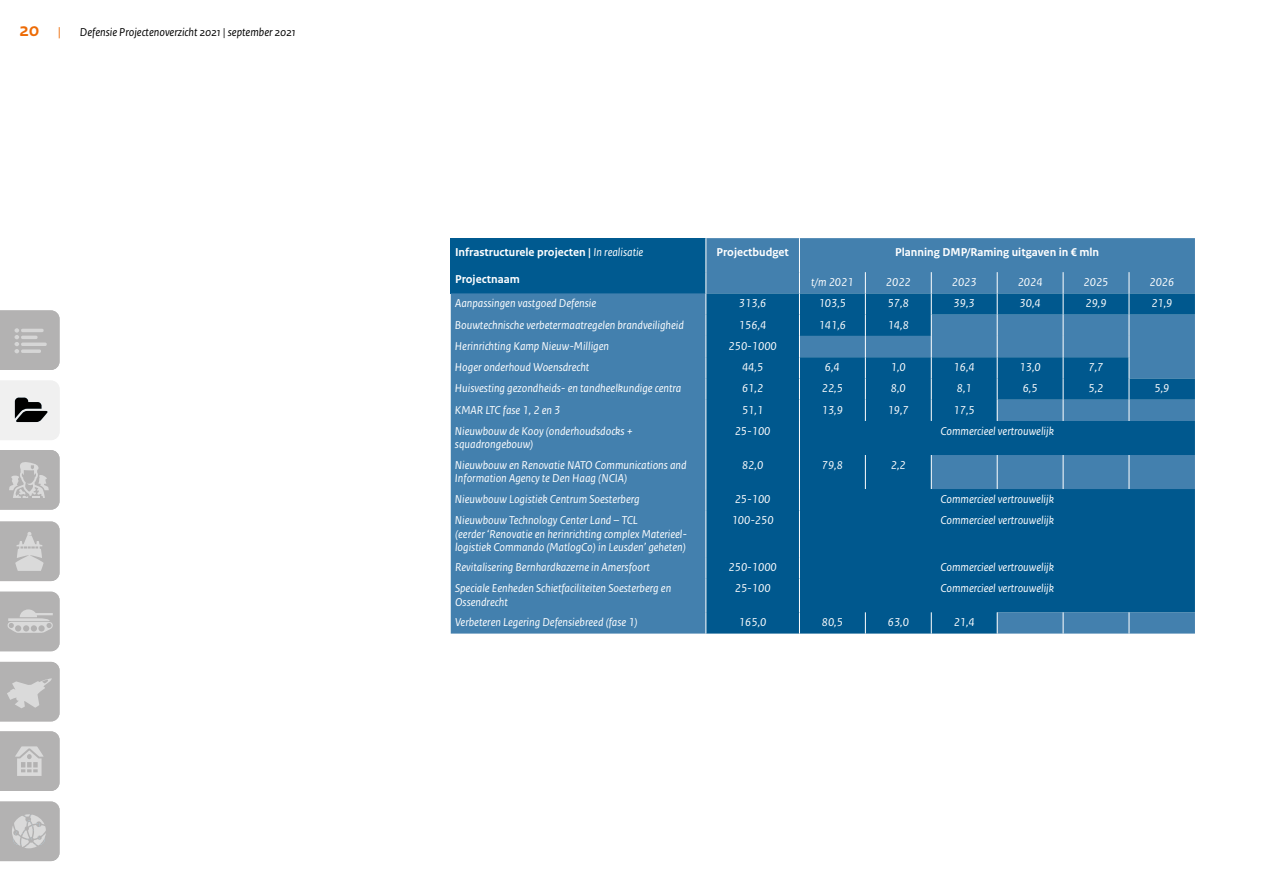
<style>
.page{position:relative;width:1263px;height:893px;background:#fff}
.page>*{position:absolute;margin:0;border:0;box-sizing:border-box;transform-origin:0 0}
.t1{font:700 19.5px "Rijksoverheid Sans Heading";color:#ed6b06}
.Tabeltekst{font:italic 12px/13.5px "Rijksoverheid Sans Text";color:#fff}
.Tabeltekst-2{font:700 12px "Rijksoverheid Sans Text";color:#fff}
.t2{font:italic 12px "Rijksoverheid Sans Text";color:#000}
.s1{font-family:"Rijksoverheid Sans Text";font-weight:400;font-size:13.5px}
.s2{font-weight:400;font-style:italic}
</style>
<div class="page">
<svg style="left:451px;top:238px;width:744px;height:396px;background:#3b7caa"></svg>
<svg style="left:706px;top:293px;width:489px;height:341px;background:#0e6094"></svg>
<hr style="left:705px;top:238px;width:1px;height:34px;background:#fff">
<hr style="left:799px;top:238px;width:1px;height:34px;background:#fff">
<svg style="left:705px;top:272px;width:1px;height:149px"></svg>
<hr style="left:705px;top:421px;width:1px;height:34px;background:#fff">
<hr style="left:705px;top:455px;width:1px;height:34px;background:#fff">
<svg style="left:705px;top:489px;width:1px;height:21px"></svg>
<hr style="left:705px;top:510px;width:1px;height:47px;background:#fff">
<svg style="left:705px;top:557px;width:1px;height:21px"></svg>
<hr style="left:705px;top:578px;width:1px;height:34px;background:#fff">
<svg style="left:705px;top:612px;width:1px;height:22px"></svg>
<svg style="left:799px;top:272px;width:1px;height:149px"></svg>
<svg style="left:865px;top:272px;width:1px;height:149px"></svg>
<svg style="left:931px;top:272px;width:1px;height:149px"></svg>
<svg style="left:997px;top:272px;width:1px;height:149px"></svg>
<svg style="left:1063px;top:272px;width:1px;height:149px"></svg>
<hr style="left:799px;top:421px;width:1px;height:34px;background:#fff">
<hr style="left:799px;top:455px;width:1px;height:34px;background:#fff">
<hr style="left:865px;top:455px;width:1px;height:34px;background:#fff">
<hr style="left:931px;top:455px;width:1px;height:34px;background:#fff">
<hr style="left:997px;top:455px;width:1px;height:34px;background:#fff">
<hr style="left:1063px;top:455px;width:1px;height:34px;background:#fff">
<svg style="left:799px;top:489px;width:1px;height:21px"></svg>
<hr style="left:799px;top:510px;width:1px;height:47px;background:#fff">
<svg style="left:799px;top:557px;width:1px;height:21px"></svg>
<hr style="left:799px;top:578px;width:1px;height:34px;background:#fff">
<svg style="left:799px;top:612px;width:1px;height:22px"></svg>
<svg style="left:865px;top:612px;width:1px;height:22px"></svg>
<svg style="left:931px;top:612px;width:1px;height:22px"></svg>
<svg style="left:997px;top:612px;width:1px;height:22px"></svg>
<svg style="left:1063px;top:612px;width:1px;height:22px"></svg>
<svg style="left:1129px;top:272px;width:1px;height:149px"></svg>
<hr style="left:1129px;top:455px;width:1px;height:34px;background:#fff">
<svg style="left:1129px;top:612px;width:1px;height:22px"></svg>
<svg style="left:0;top:662px;width:60px;height:59px;background:#bbbaba"></svg>
<svg style="left:0;top:592px;width:60px;height:59px;background:#b9b8b8"></svg>
<svg style="left:0;top:522px;width:60px;height:59px;background:#bbbaba"></svg>
<svg style="left:0;top:381px;width:60px;height:59px"></svg>
<svg style="left:0;top:310px;width:60px;height:60px;background:#b7b6b6"></svg>
<svg style="left:0;top:731px;width:60px;height:60px;background:#b9b8b8"></svg>
<svg style="left:0;top:450px;width:60px;height:60px;background:#bab9b9"></svg>
<svg style="left:0;top:801px;width:60px;height:60px;background:#bbbaba"></svg>
<h1 class="t1" style="left:20px;top:19px;width:43px">20 <span class="s1">|</span></h1>
<p class="t2" style="left:80px;top:25px;width:217px">Defensie Projectenoverzicht 2021 | september 2021</p>
<p class="Tabeltekst-2" style="left:455px;top:246px;width:190px">Infrastructurele projecten | <span class="s2">In realisatie</span></p>
<p class="Tabeltekst-2" style="left:455px;top:273px;width:66px">Projectnaam</p>
<p class="Tabeltekst-2" style="left:716px;top:246px;width:74px">Projectbudget</p>
<p class="Tabeltekst-2" style="left:895px;top:246px;width:206px">Planning DMP/Raming uitgaven in € mln</p>
<p class="Tabeltekst" style="left:811px;top:276px;width:44px">t/m 2021</p>
<p class="Tabeltekst" style="left:886px;top:276px;width:26px">2022</p>
<p class="Tabeltekst" style="left:952px;top:276px;width:26px">2023</p>
<p class="Tabeltekst" style="left:1018px;top:276px;width:26px">2024</p>
<p class="Tabeltekst" style="left:1083px;top:276px;width:26px">2025</p>
<p class="Tabeltekst" style="left:1149px;top:276px;width:26px">2026</p>
<p class="Tabeltekst" style="left:455px;top:297px;width:143px">Aanpassingen vastgoed Defensie</p>
<p class="Tabeltekst" style="left:739px;top:297px;width:29px">313,6</p>
<p class="Tabeltekst" style="left:819px;top:297px;width:29px">103,5</p>
<p class="Tabeltekst" style="left:888px;top:297px;width:23px">57,8</p>
<p class="Tabeltekst" style="left:954px;top:297px;width:23px">39,3</p>
<p class="Tabeltekst" style="left:1019px;top:297px;width:23px">30,4</p>
<p class="Tabeltekst" style="left:1085px;top:297px;width:23px">29,9</p>
<p class="Tabeltekst" style="left:1151px;top:297px;width:23px">21,9</p>
<p class="Tabeltekst" style="left:455px;top:318px;width:231px">Bouwtechnische verbetermaatregelen brandveiligheid</p>
<p class="Tabeltekst" style="left:739px;top:318px;width:29px">156,4</p>
<p class="Tabeltekst" style="left:819px;top:318px;width:29px">141,6</p>
<p class="Tabeltekst" style="left:888px;top:318px;width:23px">14,8</p>
<p class="Tabeltekst" style="left:455px;top:339px;width:156px">Herinrichting Kamp Nieuw-Milligen</p>
<p class="Tabeltekst" style="left:728px;top:339px;width:50px">250-1000</p>
<p class="Tabeltekst" style="left:455px;top:361px;width:136px">Hoger onderhoud Woensdrecht</p>
<p class="Tabeltekst" style="left:742px;top:361px;width:23px">44,5</p>
<p class="Tabeltekst" style="left:825px;top:361px;width:16px">6,4</p>
<p class="Tabeltekst" style="left:891px;top:361px;width:16px">1,0</p>
<p class="Tabeltekst" style="left:954px;top:361px;width:23px">16,4</p>
<p class="Tabeltekst" style="left:1019px;top:361px;width:23px">13,0</p>
<p class="Tabeltekst" style="left:1088px;top:361px;width:16px">7,7</p>
<p class="Tabeltekst" style="left:455px;top:382px;width:228px">Huisvesting gezondheids- en tandheelkundige centra</p>
<p class="Tabeltekst" style="left:742px;top:382px;width:23px">61,2</p>
<p class="Tabeltekst" style="left:822px;top:382px;width:23px">22,5</p>
<p class="Tabeltekst" style="left:891px;top:382px;width:16px">8,0</p>
<p class="Tabeltekst" style="left:957px;top:382px;width:16px">8,1</p>
<p class="Tabeltekst" style="left:1023px;top:382px;width:16px">6,5</p>
<p class="Tabeltekst" style="left:1088px;top:382px;width:16px">5,2</p>
<p class="Tabeltekst" style="left:1154px;top:382px;width:16px">5,9</p>
<p class="Tabeltekst" style="left:455px;top:403px;width:107px">KMAR LTC fase 1, 2 en 3</p>
<p class="Tabeltekst" style="left:742px;top:403px;width:23px">51,1</p>
<p class="Tabeltekst" style="left:822px;top:403px;width:23px">13,9</p>
<p class="Tabeltekst" style="left:888px;top:403px;width:23px">19,7</p>
<p class="Tabeltekst" style="left:954px;top:403px;width:23px">17,5</p>
<p class="Tabeltekst" style="left:455px;top:425px;width:179px">Nieuwbouw de Kooy (onderhoudsdocks + squadrongebouw)</p>
<p class="Tabeltekst" style="left:735px;top:425px;width:37px">25-100</p>
<p class="Tabeltekst" style="left:940px;top:425px;width:115px">Commercieel vertrouwelijk</p>
<p class="Tabeltekst" style="left:455px;top:459px;width:233px">Nieuwbouw en Renovatie NATO Communications and<br>Information Agency te Den Haag (NCIA)</p>
<p class="Tabeltekst" style="left:742px;top:459px;width:23px">82,0</p>
<p class="Tabeltekst" style="left:822px;top:459px;width:23px">79,8</p>
<p class="Tabeltekst" style="left:891px;top:459px;width:16px">2,2</p>
<p class="Tabeltekst" style="left:455px;top:493px;width:186px">Nieuwbouw Logistiek Centrum Soesterberg</p>
<p class="Tabeltekst" style="left:735px;top:493px;width:37px">25-100</p>
<p class="Tabeltekst" style="left:940px;top:493px;width:115px">Commercieel vertrouwelijk</p>
<p class="Tabeltekst" style="left:455px;top:514px;width:184px">Nieuwbouw Technology Center Land – TCL</p>
<p class="Tabeltekst" style="left:455px;top:527px;width:232px">(eerder ‘Renovatie en herinrichting complex Materieel&shy;logistiek Commando (MatlogCo) in Leusden’ geheten)</p>
<p class="Tabeltekst" style="left:732px;top:514px;width:44px">100-250</p>
<p class="Tabeltekst" style="left:940px;top:514px;width:115px">Commercieel vertrouwelijk</p>
<p class="Tabeltekst" style="left:455px;top:561px;width:196px">Revitalisering Bernhardkazerne in Amersfoort</p>
<p class="Tabeltekst" style="left:728px;top:561px;width:50px">250-1000</p>
<p class="Tabeltekst" style="left:940px;top:561px;width:115px">Commercieel vertrouwelijk</p>
<p class="Tabeltekst" style="left:455px;top:582px;width:218px">Speciale Eenheden Schietfaciliteiten Soesterberg en<br>Ossendrecht</p>
<p class="Tabeltekst" style="left:735px;top:582px;width:37px">25-100</p>
<p class="Tabeltekst" style="left:940px;top:582px;width:115px">Commercieel vertrouwelijk</p>
<p class="Tabeltekst" style="left:455px;top:616px;width:184px">Verbeteren Legering Defensiebreed (fase 1)</p>
<p class="Tabeltekst" style="left:739px;top:616px;width:29px">165,0</p>
<p class="Tabeltekst" style="left:822px;top:616px;width:23px">80,5</p>
<p class="Tabeltekst" style="left:888px;top:616px;width:23px">63,0</p>
<p class="Tabeltekst" style="left:954px;top:616px;width:23px">21,4</p>
</div>
